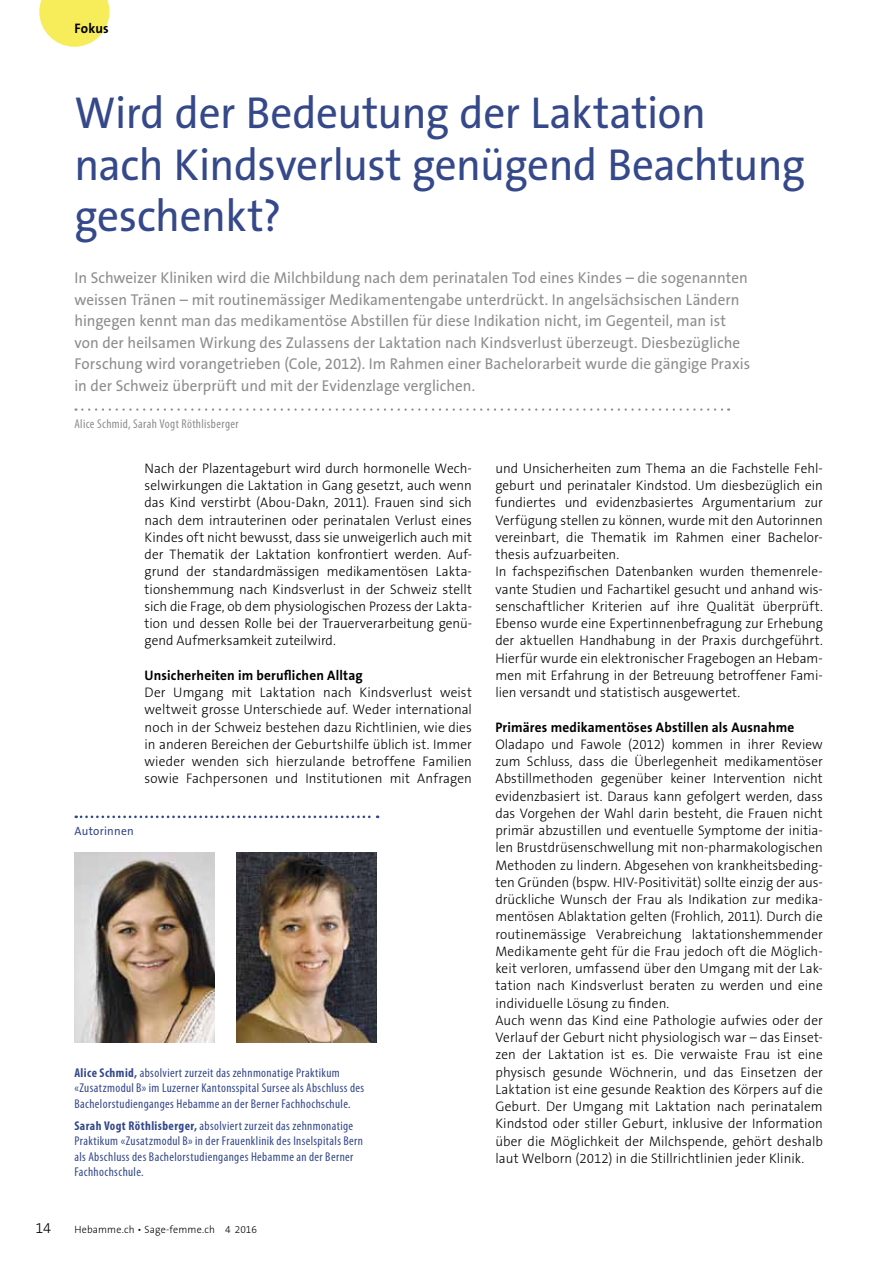
<style>
.page{position:relative;width:893px;height:1263px;background:#fff}
.page>*{position:absolute;margin:0;border:0;box-sizing:border-box;transform-origin:0 0}
.t1{font:45px/51.8px "The Sans B5 Plain";letter-spacing:-.01em;color:#35498a;scale:.96 1}
.t2{font:15.75px/21.6px "The Sans B5 Plain";color:#8d8d8d;scale:.96 1}
.t3{font:300 15px "The Sans B3";color:#000;scale:.96 1}
.t4{font:300 13.8px/17.2px "The Sans B3";letter-spacing:.005em;color:#000;text-align:justify;scale:.96 1}
.t5{font:700 13.8px "The Sans B7";letter-spacing:.015em;color:#000;scale:.96 1}
.t6{font:condensed 12.75px/15.6px "Myriad Pro";letter-spacing:.03em;color:#35498a}
.t7{font:condensed 12.75px "Myriad Pro";letter-spacing:.03em;color:#8d8d8d}
.t8{font:12px "The Sans B5 Plain";letter-spacing:.025em;color:#35498a;scale:.96 1}
.t9{font:300 10.5px "The Sans B3";letter-spacing:.015em;color:#000;scale:.96 1}
.s1{font-weight:700}
</style>
<div class="page">
<svg style="left:76px;top:408px;width:653px;height:3px"></svg>
<svg style="left:39px;top:0;width:70px;height:47px"></svg>
<svg style="left:76px;top:815px;width:302px;height:3px"></svg>
<img style="left:74px;top:853px;width:141px;height:189px">
<img style="left:236px;top:853px;width:141px;height:189px">
<p class="t5" style="left:74px;top:21px;width:37px">Fokus</p>
<h1 class="t1" style="left:74px;top:88px;width:763px">Wird der Bedeutung der Laktation nach Kindsverlust genügend Beachtung geschenkt?</h1>
<p class="t2" style="left:74px;top:268px;width:705px">In Schweizer Kliniken wird die Milchbildung nach dem perinatalen Tod eines Kindes – die sogenannten weissen Tränen – mit routinemässiger Medikamentengabe unterdrückt. In angelsächsischen Ländern hingegen kennt man das medikamentöse Abstillen für diese Indikation nicht, im Gegenteil, man ist von der heilsamen Wirkung des Zulassens der Laktation nach Kindsverlust überzeugt. Diesbezügliche Forschung wird vorangetrieben (Cole, 2012). Im Rahmen einer Bachelorarbeit wurde die gängige Praxis in der Schweiz überprüft und mit der Evidenzlage verglichen.</p>
<p class="t7" style="left:74px;top:416px;width:166px">Alice Schmid, Sarah Vogt Röthlisberger</p>
<p class="t4" style="left:145px;top:460px;width:343px">Nach der Plazentageburt wird durch hormonelle Wech&shy;selwirkungen die Laktation in Gang gesetzt, auch wenn das Kind verstirbt (Abou-Dakn, 2011). Frauen sind sich nach dem intrauterinen oder perinatalen Verlust eines Kindes oft nicht bewusst, dass sie unweigerlich auch mit der Thematik der Laktation konfrontiert werden. Auf&shy;grund der standardmässigen medikamentösen Lakta&shy;tionshemmung nach Kindsverlust in der Schweiz stellt sich die Frage, ob dem physiologischen Prozess der Lakta&shy;tion und dessen Rolle bei der Trauerverarbeitung genü&shy;gend Aufmerksamkeit zuteilwird.</p>
<p class="t5" style="left:145px;top:668px;width:229px">Unsicherheiten im beruflichen Alltag</p>
<p class="t4" style="left:145px;top:684px;width:343px">Der Umgang mit Laktation nach Kindsverlust weist weltweit grosse Unterschiede auf. Weder international noch in der Schweiz bestehen dazu Richtlinien, wie dies in anderen Bereichen der Geburtshilfe üblich ist. Immer wieder wenden sich hierzulande betroffene Familien sowie Fachpersonen und Institutionen mit Anfragen</p>
<p class="t8" style="left:74px;top:825px;width:63px">Autorinnen</p>
<p class="t6" style="left:74px;top:1064px;width:291px"><span class="s1">Alice Schmid,</span> absolviert zurzeit das zehnmonatige Praktikum «Zusatzmodul B» im Luzerner Kantonsspital Sursee als Abschluss des<br>Bachelorstudienganges Hebamme an der Berner Fachhochschule.</p>
<p class="t6" style="left:74px;top:1117px;width:290px"><span class="s1">Sarah Vogt Röthlisberger,</span> absolviert zurzeit das zehnmonatige Praktikum «Zusatzmodul B» in der Frauenklinik des Inselspitals Bern als Abschluss des Bachelorstudienganges Hebamme an der Berner Fachhochschule.</p>
<p class="t3" style="left:35px;top:1220px;width:18px">14</p>
<p class="t9" style="left:74px;top:1224px;width:192px">Hebamme.ch • Sage-femme.ch 4 2016</p>
<p class="t4" style="left:495px;top:460px;width:343px;text-align:left">und Unsicherheiten zum Thema an die Fachstelle Fehl&shy;geburt und perinataler Kindstod. Um diesbezüglich ein fundiertes und evidenzbasiertes Argumentarium zur Verfügung stellen zu können, wurde mit den Autorinnen vereinbart, die Thematik im Rahmen einer Bachelor&shy;thesis aufzuarbeiten.<br>In fachspezifischen Datenbanken wurden themenrele&shy;vante Studien und Fachartikel gesucht und anhand wis&shy;senschaftlicher Kriterien auf ihre Qualität überprüft.<br>Ebenso wurde eine Expertinnenbefragung zur Erhebung der aktuellen Handhabung in der Praxis durchgeführt.<br>Hierfür wurde ein elektronischer Fragebogen an Hebam&shy;men mit Erfahrung in der Betreuung betroffener Fami&shy;lien versandt und statistisch ausgewertet.</p>
<p class="t5" style="left:495px;top:720px;width:313px">Primäres medikamentöses Abstillen als Ausnahme</p>
<p class="t4" style="left:495px;top:736px;width:343px;text-align:left">Oladapo und Fawole (2012) kommen in ihrer Review zum Schluss, dass die Überlegenheit medikamentöser Abstillmethoden gegenüber keiner Intervention nicht evidenzbasiert ist. Daraus kann gefolgert werden, dass das Vorgehen der Wahl darin besteht, die Frauen nicht primär abzustillen und eventuelle Symptome der initia&shy;len Brustdrüsenschwellung mit non-pharmakologischen Methoden zu lindern. Abgesehen von krankheitsbeding&shy;ten Gründen (bspw. HIV-Positivität) sollte einzig der aus&shy;drückliche Wunsch der Frau als Indikation zur medika&shy;mentösen Ablaktation gelten (Frohlich, 2011). Durch die routinemässige Verabreichung laktationshemmender Medikamente geht für die Frau jedoch oft die Möglich&shy;keit verloren, umfassend über den Umgang mit der Lak&shy;tation nach Kindsverlust beraten zu werden und eine individuelle Lösung zu finden.<br>Auch wenn das Kind eine Pathologie aufwies oder der Verlauf der Geburt nicht physiologisch war – das Einset&shy;zen der Laktation ist es. Die verwaiste Frau ist eine physisch gesunde Wöchnerin, und das Einsetzen der Laktation ist eine gesunde Reaktion des Körpers auf die Geburt. Der Umgang mit Laktation nach perinatalem Kindstod oder stiller Geburt, inklusive der Information über die Möglichkeit der Milchspende, gehört deshalb laut Welborn (2012) in die Stillrichtlinien jeder Klinik.</p>
</div>
